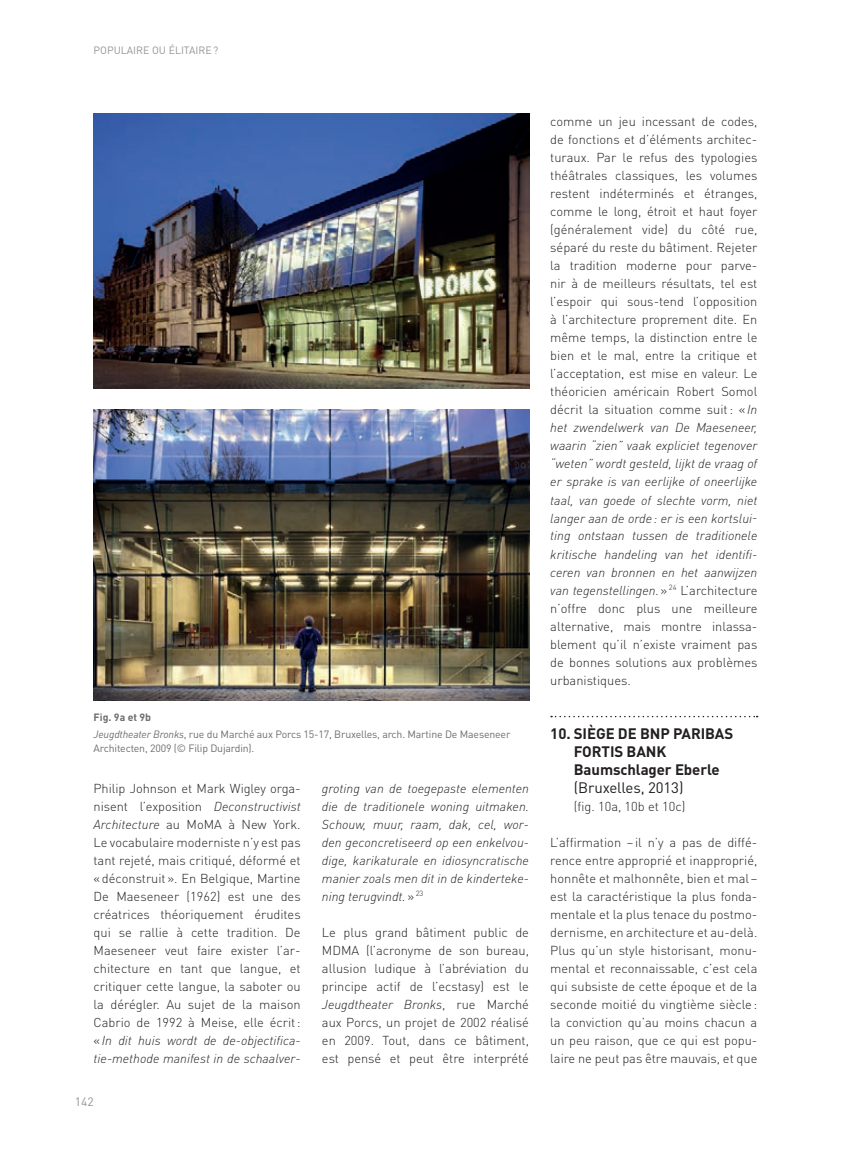
<style>
.page{position:relative;width:851px;height:1149px;background:#fff}
.page>*{position:absolute;margin:0;border:0;box-sizing:border-box;transform-origin:0 0}
.t1{font:700 15px/18px "DIN";letter-spacing:-.01em;color:#231f20}
.t2{font:15px "DIN";letter-spacing:-.01em;color:#231f20}
.t3{font:300 12.9px/18px "DIN";color:#231f20;text-align:justify}
.t4{font:italic 300 12.9px/18px "DINOT";color:#231f20;text-align:justify}
.t5{font:12px "DIN";color:#939598}
.t6{font:10.5px/17.7px "DIN";letter-spacing:-.015em;color:#6c6d70}
.t7{font:10.5px "DIN";color:#939598}
.s1{font-weight:700}
.s2{font-family:"DINOT";font-style:italic}
.s3{font-family:"DIN";font-style:normal}
</style>
<div class="page">
<svg style="left:551px;top:715px;width:206px;height:2px"></svg>
<img style="left:94px;top:113px;width:435px;height:275px">
<img style="left:94px;top:409px;width:435px;height:291px">
<p class="t7" style="left:94px;top:44px;width:126px">POPULAIRE OU ÉLITAIRE ?</p>
<p class="t6" style="left:94px;top:707px;width:418px"><span class="s1">Fig. 9a et 9b<br></span><span class="s2">Jeugdtheater Bronks</span>, rue du Marché aux Porcs 15-17, Bruxelles, arch. Martine De Maeseneer</p>
<p class="t6" style="left:94px;top:738px;width:162px">Architecten, 2009 (© Filip Dujardin).</p>
<p class="t3" style="left:94px;top:778px;width:208px">Philip Johnson et Mark Wigley orga&shy;nisent l’exposition <span class="s2">Deconstructivist Architecture</span> au MoMA à New York.<br>Le vocabulaire moderniste n’y est pas tant rejeté, mais critiqué, déformé et « déconstruit ». En Belgique, Martine De Maeseneer (1962) est une des créatrices théoriquement érudites qui se rallie à cette tradition. De Maeseneer veut faire exister l’ar&shy;chitecture en tant que langue, et critiquer cette langue, la saboter ou la dérégler. Au sujet de la maison Cabrio de 1992 à Meise, elle écrit :</p>
<p class="t4" style="left:94px;top:1030px;width:208px"><span class="s3">«</span> In dit huis wordt de de-objectifica&shy;tie-methode manifest in de schaalver-</p>
<p class="t5" style="left:75px;top:1094px;width:20px">142</p>
<p class="t4" style="left:322px;top:778px;width:208px">groting van de toegepaste elementen die de traditionele woning uitmaken.<br>Schouw, muur, raam, dak, cel, wor&shy;den geconcretiseerd op een enkelvou&shy;dige, karikaturale en idiosyncratische manier zoals men dit in de kinderteke&shy;ning terugvindt. <span class="s3">»</span> <sup>23</sup></p>
<p class="t3" style="left:322px;top:922px;width:208px">Le plus grand bâtiment public de MDMA (l’acronyme de son bureau, allusion ludique à l’abréviation du principe actif de l’ecstasy) est le</p>
<p class="t4" style="left:322px;top:994px;width:208px">Jeugdtheater Bronks<span class="s3">, rue Marché</span></p>
<p class="t3" style="left:322px;top:1012px;width:208px">aux Porcs, un projet de 2002 réalisé en 2009. Tout, dans ce bâtiment, est pensé et peut être interprété</p>
<p class="t3" style="left:550px;top:112px;width:208px">comme un jeu incessant de codes, de fonctions et d’éléments architec&shy;turaux. Par le refus des typologies théâtrales classiques, les volumes restent indéterminés et étranges, comme le long, étroit et haut foyer (généralement vide) du côté rue, séparé du reste du bâtiment. Rejeter la tradition moderne pour parve&shy;nir à de meilleurs résultats, tel est l’espoir qui sous-tend l’opposition à l’architecture proprement dite. En même temps, la distinction entre le bien et le mal, entre la critique et l’acceptation, est mise en valeur. Le théoricien américain Robert Somol décrit la situation comme suit : « <span class="s2">In</span></p>
<p class="t4" style="left:550px;top:418px;width:208px">het zwendelwerk van De Maeseneer, waarin “zien” vaak expliciet tegenover “weten” wordt gesteld, lijkt de vraag of er sprake is van eerlijke of oneerlijke taal, van goede of slechte vorm, niet langer aan de orde : er is een kortslui&shy;ting ontstaan tussen de traditionele kritische handeling van het identifi&shy;ceren van bronnen en het aanwijzen van tegenstellingen. <span class="s3">»</span> <sup>24</sup> <span class="s3">L’architecture</span></p>
<p class="t3" style="left:550px;top:598px;width:208px">n’offre donc plus une meilleure alternative, mais montre inlassa&shy;blement qu’il n’existe vraiment pas de bonnes solutions aux problèmes urbanistiques.</p>
<p class="t1" style="left:573px;top:723px;width:161px;text-indent:-24px">10. SIÈGE DE BNP PARIBAS<br>FORTIS BANK<br>Baumschlager Eberle</p>
<p class="t2" style="left:573px;top:777px;width:111px">(Bruxelles, 2013)</p>
<p class="t3" style="left:573px;top:796px;width:113px">(fig. 10a, 10b et 10c)</p>
<p class="t3" style="left:550px;top:832px;width:208px">L’affirmation – il n’y a pas de diffé&shy;rence entre approprié et inapproprié, honnête et malhonnête, bien et mal – est la caractéristique la plus fonda&shy;mentale et la plus tenace du postmo&shy;dernisme, en architecture et au-delà.<br>Plus qu’un style historisant, monu&shy;mental et reconnaissable, c’est cela qui subsiste de cette époque et de la seconde moitié du vingtième siècle : la conviction qu’au moins chacun a un peu raison, que ce qui est popu&shy;laire ne peut pas être mauvais, et que</p>
</div>
